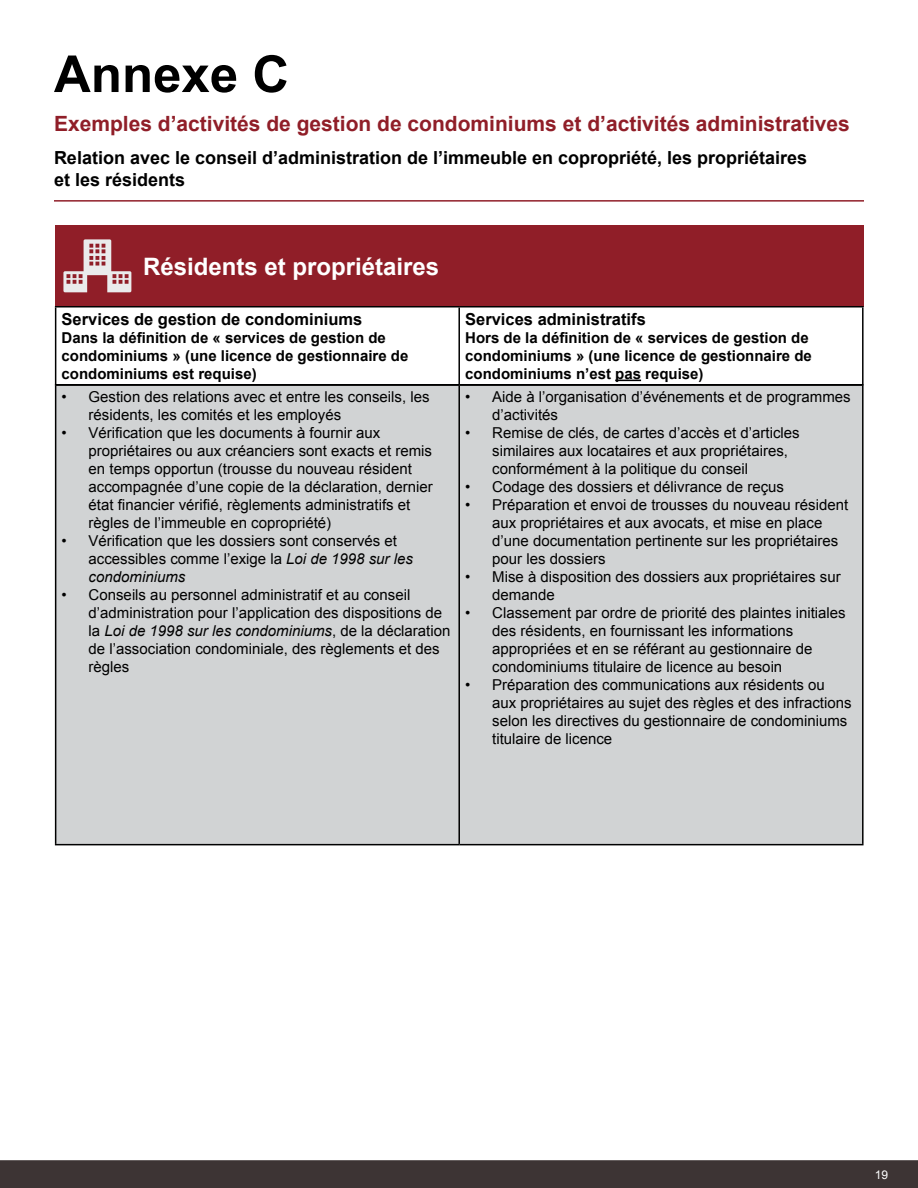
<style>
.page{position:relative;width:918px;height:1188px;background:#fff}
.page>*{position:absolute;margin:0;border:0;box-sizing:border-box;transform-origin:0 0}
.t1{font:700 51px "Arial";color:#000}
.t2{font:700 24px "Arial";color:#fff}
.t3{font:700 21px "Arial";color:#901e28}
.t4{font:700 18px/21.6px "Arial";color:#000}
.t5{font:700 16.5px "Arial";color:#000}
.t6{font:15px/18px "Arial";color:#000}
.t7{font:700 15px/18px "Arial";color:#000}
.t8{font:12px "Arial";color:#fff}
.s1{font-style:italic}
</style>
<div class="page">
<hr style="left:54px;top:200px;width:810px;height:2px;background:#901e28">
<div style="left:56px;top:386px;width:806px;height:458px;background:#d1d3d4"></div>
<hr style="left:55px;top:386px;width:1px;height:458px;background:#000">
<hr style="left:458px;top:386px;width:2px;height:458px;background:#000">
<hr style="left:862px;top:386px;width:2px;height:458px;background:#000">
<hr style="left:55px;top:844px;width:404px;height:1px;background:#000">
<hr style="left:459px;top:844px;width:405px;height:1px;background:#000">
<div style="left:55px;top:225px;width:809px;height:82px;background:#901e28"></div>
<hr style="left:55px;top:306px;width:404px;height:2px;background:#000">
<hr style="left:55px;top:308px;width:1px;height:76px;background:#000">
<hr style="left:459px;top:306px;width:405px;height:2px;background:#000">
<hr style="left:458px;top:308px;width:2px;height:76px;background:#000">
<hr style="left:862px;top:308px;width:2px;height:76px;background:#000">
<hr style="left:55px;top:384px;width:404px;height:2px;background:#000">
<hr style="left:459px;top:384px;width:405px;height:2px;background:#000">
<svg style="left:615px;top:380px;width:26px;height:1px"></svg>
<div style="left:0;top:1160px;width:918px;height:28px;background:#3d3434"></div>
<svg style="left:63px;top:239px;width:68px;height:53px"></svg>
<h1 class="t1" style="left:54px;top:41px;width:237px">Annexe C</h1>
<h3 class="t3" style="left:54px;top:110px;width:797px">Exemples d’activités de gestion de condominiums et d’activités administratives</h3>
<p class="t4" style="left:54px;top:148px;width:755px">Relation avec le conseil d’administration de l’immeuble en copropriété, les propriétaires et les résidents</p>
<h2 class="t2" style="left:143px;top:250px;width:298px">Résidents et propriétaires</h2>
<p class="t5" style="left:62px;top:308px;width:302px">Services de gestion de condominiums</p>
<p class="t7" style="left:62px;top:329px;width:348px">Dans la définition de « services de gestion de condominiums » (une licence de gestionnaire de condominiums est requise)</p>
<p class="t6" style="left:89px;top:388px;width:342px;text-indent:-27px">• Gestion des relations avec et entre les conseils, les résidents, les comités et les employés</p>
<p class="t6" style="left:89px;top:424px;width:346px;text-indent:-27px">• Vérification que les documents à fournir aux propriétaires ou aux créanciers sont exacts et remis en temps opportun (trousse du nouveau résident accompagnée d’une copie de la déclaration, dernier état financier vérifié, règlements administratifs et règles de l’immeuble en copropriété)</p>
<p class="t6" style="left:89px;top:532px;width:326px;text-indent:-27px">• Vérification que les dossiers sont conservés et accessibles comme l’exige la <span class="s1">Loi de 1998 sur les condominiums</span></p>
<p class="t6" style="left:89px;top:586px;width:363px;text-indent:-27px">• Conseils au personnel administratif et au conseil d’administration pour l’application des dispositions de la <span class="s1">Loi de 1998 sur les condominiums</span>, de la déclaration de l’association condominiale, des règlements et des règles</p>
<p class="t5" style="left:465px;top:308px;width:182px">Services administratifs</p>
<p class="t7" style="left:465px;top:329px;width:348px">Hors de la définition de « services de gestion de condominiums » (une licence de gestionnaire de condominiums n’est pas requise)</p>
<p class="t6" style="left:492px;top:388px;width:360px;text-indent:-27px">• Aide à l’organisation d’événements et de programmes d’activités</p>
<p class="t6" style="left:492px;top:424px;width:309px;text-indent:-27px">• Remise de clés, de cartes d’accès et d’articles similaires aux locataires et aux propriétaires, conformément à la politique du conseil</p>
<p class="t6" style="left:465px;top:478px;width:320px">• Codage des dossiers et délivrance de reçus</p>
<p class="t6" style="left:492px;top:496px;width:358px;text-indent:-27px">• Préparation et envoi de trousses du nouveau résident aux propriétaires et aux avocats, et mise en place d’une documentation pertinente sur les propriétaires pour les dossiers</p>
<p class="t6" style="left:492px;top:568px;width:350px;text-indent:-27px">• Mise à disposition des dossiers aux propriétaires sur demande</p>
<p class="t6" style="left:492px;top:604px;width:355px;text-indent:-27px">• Classement par ordre de priorité des plaintes initiales des résidents, en fournissant les informations appropriées et en se référant au gestionnaire de condominiums titulaire de licence au besoin</p>
<p class="t6" style="left:492px;top:676px;width:361px;text-indent:-27px">• Préparation des communications aux résidents ou aux propriétaires au sujet des règles et des infractions selon les directives du gestionnaire de condominiums titulaire de licence</p>
<p class="t8" style="left:875px;top:1167px;width:15px">19</p>
</div>
